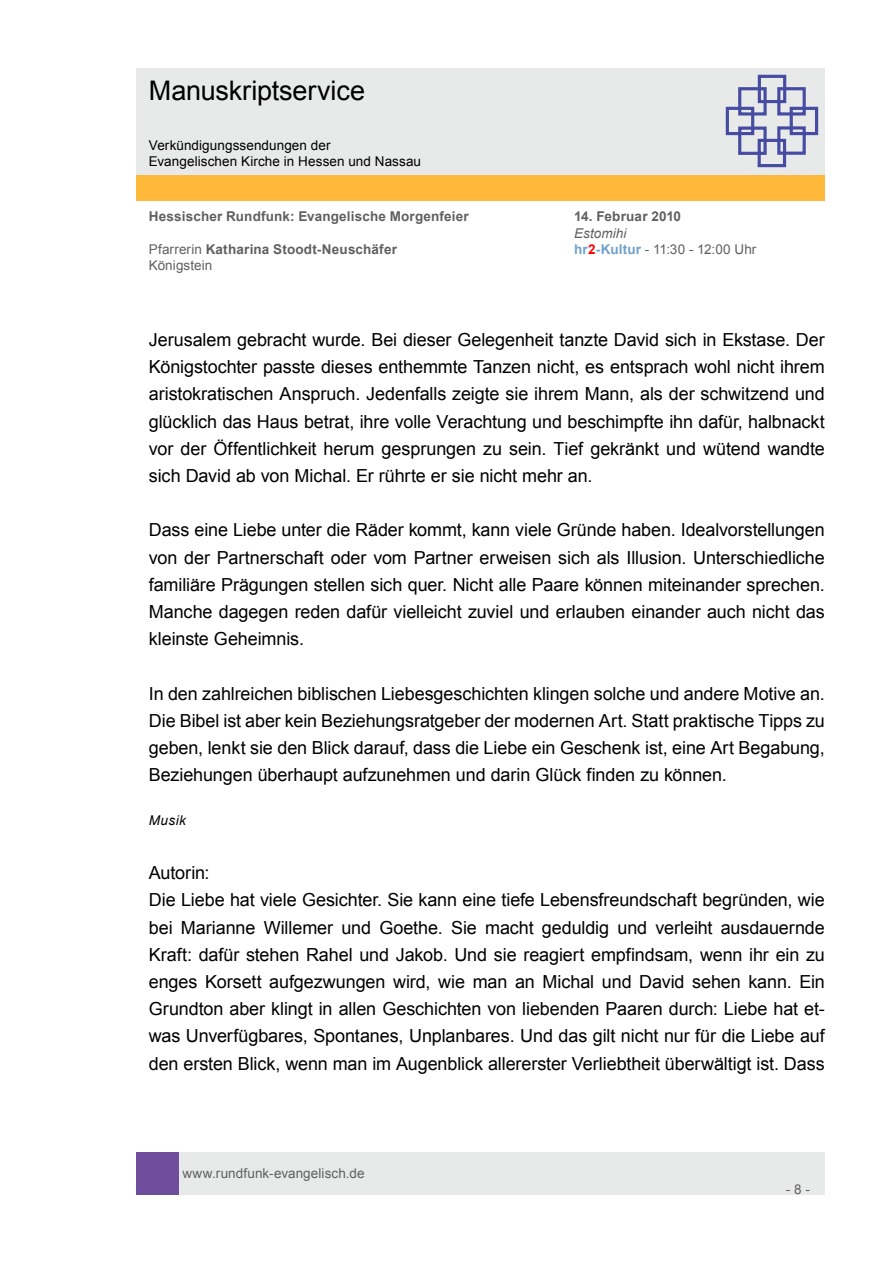
<style>
.page{position:relative;width:893px;height:1263px;background:#fff}
.page>*{position:absolute;margin:0;border:0;box-sizing:border-box;transform-origin:0 0}
.t1{font:27px "Arial";letter-spacing:-.005em;color:#000}
.t2{font:18px/27.2px "Arial";letter-spacing:-.005em;color:#000;text-align:justify}
.t3{font:700 13.5px "Arial";letter-spacing:.015em;color:#606060}
.t4{font:13.5px "Arial";letter-spacing:.005em;color:#606060}
.t5{font:13.5px/16.2px "Arial";letter-spacing:.005em;color:#000}
.t6{font:italic 13.5px "Arial";letter-spacing:.01em;color:#606060}
.t7{font:italic 13.5px "Arial";letter-spacing:.035em;color:#000}
.s1{font-weight:400}
.s2{font-weight:700;color:#71a0cc}
.s3{font-weight:700;color:#f00}
</style>
<div class="page">
<div style="left:179px;top:1152px;width:646px;height:43px;background:#e8e9e9"></div>
<div style="left:136px;top:1152px;width:43px;height:43px;background:#704c9c"></div>
<div style="left:136px;top:175px;width:689px;height:26px;background:#ffb93a"></div>
<div style="left:136px;top:68px;width:689px;height:106px;background:#e8e9e9"></div>
<svg style="left:725px;top:74px;width:94px;height:94px"></svg>
<h1 class="t1" style="left:149px;top:73px;width:218px">Manuskriptservice</h1>
<p class="t5" style="left:149px;top:137px;width:274px">Verkündigungssendungen der<br>Evangelischen Kirche in Hessen und Nassau</p>
<p class="t3" style="left:149px;top:208px;width:322px">Hessischer Rundfunk: Evangelische Morgenfeier</p>
<p class="t3" style="left:574px;top:208px;width:109px">14. Februar 2010</p>
<p class="t6" style="left:574px;top:224px;width:54px">Estomihi</p>
<p class="t3" style="left:149px;top:240px;width:250px"><span class="s1">Pfarrerin</span> Katharina Stoodt-Neuschäfer</p>
<p class="t4" style="left:574px;top:240px;width:184px"><span class="s2">hr</span><span class="s3">2</span><span class="s2">-Kultur</span> - 11:30 - 12:00 Uhr</p>
<p class="t4" style="left:149px;top:256px;width:65px">Königstein</p>
<p class="t2" style="left:149px;top:326px;width:677px">Jerusalem gebracht wurde. Bei dieser Gelegenheit tanzte David sich in Ekstase. Der Königstochter passte dieses enthemmte Tanzen nicht, es entsprach wohl nicht ihrem aristokratischen Anspruch. Jedenfalls zeigte sie ihrem Mann, als der schwitzend und glücklich das Haus betrat, ihre volle Verachtung und beschimpfte ihn dafür, halbnackt vor der Öffentlichkeit herum gesprungen zu sein. Tief gekränkt und wütend wandte sich David ab von Michal. Er rührte er sie nicht mehr an.</p>
<p class="t2" style="left:149px;top:517px;width:678px">Dass eine Liebe unter die Räder kommt, kann viele Gründe haben. Idealvorstellungen von der Partnerschaft oder vom Partner erweisen sich als Illusion. Unterschiedliche familiäre Prägungen stellen sich quer. Nicht alle Paare können miteinander sprechen.<br>Manche dagegen reden dafür vielleicht zuviel und erlauben einander auch nicht das kleinste Geheimnis.</p>
<p class="t2" style="left:149px;top:680px;width:677px">In den zahlreichen biblischen Liebesgeschichten klingen solche und andere Motive an.<br>Die Bibel ist aber kein Beziehungsratgeber der modernen Art. Statt praktische Tipps zu geben, lenkt sie den Blick darauf, dass die Liebe ein Geschenk ist, eine Art Begabung, Beziehungen überhaupt aufzunehmen und darin Glück finden zu können.</p>
<p class="t7" style="left:149px;top:811px;width:39px">Musik</p>
<p class="t2" style="left:149px;top:859px;width:678px;text-align:left">Autorin:<br>Die Liebe hat viele Gesichter. Sie kann eine tiefe Lebensfreundschaft begründen, wie bei Marianne Willemer und Goethe. Sie macht geduldig und verleiht ausdauernde Kraft: dafür stehen Rahel und Jakob. Und sie reagiert empfindsam, wenn ihr ein zu enges Korsett aufgezwungen wird, wie man an Michal und David sehen kann. Ein Grundton aber klingt in allen Geschichten von liebenden Paaren durch: Liebe hat et&shy;was Unverfügbares, Spontanes, Unplanbares. Und das gilt nicht nur für die Liebe auf den ersten Blick, wenn man im Augenblick allererster Verliebtheit überwältigt ist. Dass</p>
<p class="t4" style="left:182px;top:1164px;width:184px">www.rundfunk-evangelisch.de</p>
<p class="t4" style="left:786px;top:1180px;width:26px">- 8 -</p>
</div>
